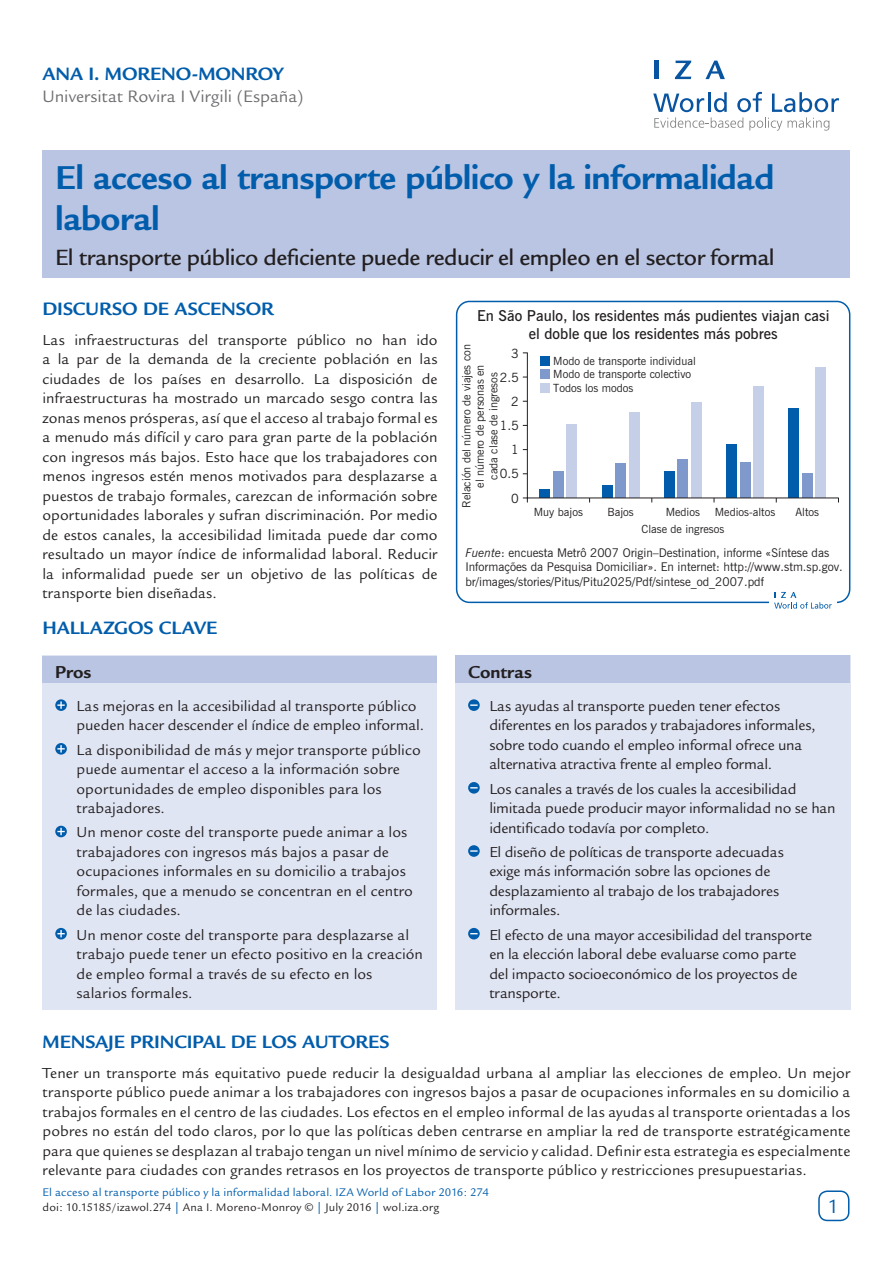
<style>
.page{position:relative;width:893px;height:1263px;background:#fff}
.page>*{position:absolute;margin:0;border:0;box-sizing:border-box;transform-origin:0 0}
.Cover__Title{font:700 36px/40.5px "Legacy Sans";letter-spacing:-.015em;color:#015dab}
.Cover__Subtitle{font:500 24px "Legacy Sans";letter-spacing:-.02em;color:#231f20}
.t1{font:21px "Legacy Sans";color:#015dab}
.Main__A_Level_Headin{font:700 19.5px "Legacy Sans";letter-spacing:-.005em;color:#015dab}
.Cover__AuthorName{font:700 19.5px "Legacy Sans";letter-spacing:-.01em;color:#015dab}
.Cover__Pro_Con_Heade{font:700 18.75px "Legacy Sans";color:#231f20}
.Cover__Affiliation{font:18px "Legacy Sans";color:#6c6d70}
.Main__Bodytext{font:15.75px/19.5px "Legacy Sans";letter-spacing:.005em;color:#231f20;text-align:justify}
.Cover__Pro_Con_Bulle{font:15.75px/19.5px "Legacy Sans";color:#231f20}
.t2{font:600 15px/18px "News Gothic BT";color:#231f20;text-align:center}
.t3{font:12.75px/24.2px "News Gothic BT";color:#231f20;text-align:right}
.t4{font:12px/14.4px "News Gothic BT";color:#231f20}
.Cover_Footer{font:12px "Legacy Sans";letter-spacing:.015em;color:#015dab}
.t5{font:12px "Legacy Sans";letter-spacing:.015em;color:#231f20}
.t6{font:11.25px/13.5px "News Gothic BT";color:#231f20;text-align:center}
.s1{font-style:italic}
.s2{color:#015dab}
</style>
<div class="page">
<div style="left:43px;top:150px;width:807px;height:128px;background:#b9c5e3"></div>
<div style="left:818px;top:1190px;width:31px;height:31px;border:2px solid #015dab;border-radius:9px"></div>
<svg style="left:653px;top:92px;width:186px;height:39px"></svg>
<hr style="left:654px;top:61px;width:4px;height:18px;background:#0854a0">
<svg style="left:675px;top:61px;width:16px;height:18px"></svg>
<svg style="left:705px;top:61px;width:20px;height:18px"></svg>
<div style="left:455px;top:656px;width:395px;height:354px;background:#e0e5f3"></div>
<div style="left:455px;top:656px;width:395px;height:27px;background:#b9c5e3"></div>
<div style="left:468px;top:699px;width:12px;height:12px;background:#015dab;border-radius:50%"></div>
<svg style="left:470px;top:704px;width:8px;height:2px"></svg>
<svg style="left:468px;top:782px;width:12px;height:12px"></svg>
<div style="left:468px;top:845px;width:12px;height:12px;background:#015dab;border-radius:50%"></div>
<svg style="left:470px;top:850px;width:8px;height:2px"></svg>
<svg style="left:468px;top:928px;width:12px;height:11px"></svg>
<div style="left:43px;top:656px;width:394px;height:354px;background:#e0e5f3"></div>
<div style="left:43px;top:656px;width:394px;height:26px;background:#b9c5e3"></div>
<svg style="left:55px;top:699px;width:12px;height:12px"></svg>
<svg style="left:57px;top:701px;width:8px;height:8px"></svg>
<svg style="left:55px;top:743px;width:12px;height:12px"></svg>
<svg style="left:57px;top:745px;width:8px;height:7px"></svg>
<svg style="left:55px;top:826px;width:12px;height:11px"></svg>
<svg style="left:57px;top:828px;width:8px;height:7px"></svg>
<svg style="left:55px;top:928px;width:12px;height:11px"></svg>
<svg style="left:57px;top:930px;width:8px;height:7px"></svg>
<div style="left:456px;top:301px;width:394px;height:302px;border:2px solid #015dab;border-radius:13px"></div>
<svg style="left:527px;top:352px;width:312px;height:147px"></svg>
<div style="left:540px;top:356px;width:9px;height:9px;background:#015dab"></div>
<div style="left:540px;top:370px;width:9px;height:9px;background:#7f99cd"></div>
<div style="left:540px;top:383px;width:9px;height:9px;background:#c6cfe8"></div>
<div style="left:769px;top:586px;width:68px;height:29px;background:#fff"></div>
<svg style="left:774px;top:592px;width:58px;height:17px"></svg>
<p class="Cover__AuthorName" style="left:43px;top:63px;width:243px">ANA I. MORENO-MONROY</p>
<p class="Cover__Affiliation" style="left:43px;top:86px;width:262px">Universitat Rovira I Virgili (España)</p>
<p class="Cover__Title" style="left:55px;top:158px;width:721px">El acceso al transporte público y la informalidad laboral</p>
<p class="Cover__Subtitle" style="left:55px;top:244px;width:721px">El transporte público deficiente puede reducir el empleo en el sector formal</p>
<p class="Main__A_Level_Headin" style="left:43px;top:298px;width:233px">DISCURSO DE ASCENSOR</p>
<p class="Main__Bodytext" style="left:43px;top:330px;width:397px">Las infraestructuras del transporte público no han ido a la par de la demanda de la creciente población en las ciudades de los países en desarrollo. La disposición de infraestructuras ha mostrado un marcado sesgo contra las zonas menos prósperas, así que el acceso al trabajo formal es a menudo más difícil y caro para gran parte de la población con ingresos más bajos. Esto hace que los trabajadores con menos ingresos estén menos motivados para desplazarse a puestos de trabajo formales, carezcan de información sobre oportunidades laborales y sufran discriminación. Por medio de estos canales, la accesibilidad limitada puede dar como resultado un mayor índice de informalidad laboral. Reducir la informalidad puede ser un objetivo de las políticas de transporte bien diseñadas.</p>
<p class="Main__A_Level_Headin" style="left:43px;top:616px;width:176px">HALLAZGOS CLAVE</p>
<p class="Cover__Pro_Con_Heade" style="left:55px;top:661px;width:38px">Pros</p>
<p class="Cover__Pro_Con_Bulle" style="left:77px;top:696px;width:349px">Las mejoras en la accesibilidad al transporte público pueden hacer descender el índice de empleo informal.</p>
<p class="Cover__Pro_Con_Bulle" style="left:77px;top:740px;width:346px">La disponibilidad de más y mejor transporte público puede aumentar el acceso a la información sobre oportunidades de empleo disponibles para los trabajadores.</p>
<p class="Cover__Pro_Con_Bulle" style="left:77px;top:823px;width:338px">Un menor coste del transporte puede animar a los trabajadores con ingresos más bajos a pasar de ocupaciones informales en su domicilio a trabajos formales, que a menudo se concentran en el centro de las ciudades.</p>
<p class="Cover__Pro_Con_Bulle" style="left:77px;top:925px;width:348px">Un menor coste del transporte para desplazarse al trabajo puede tener un efecto positivo en la creación de empleo formal a través de su efecto en los salarios formales.</p>
<p class="t2" style="left:477px;top:306px;width:354px">En São Paulo, los residentes más pudientes viajan casi el doble que los residentes más pobres</p>
<p class="t6" style="left:460px;top:508px;width:165px;rotate:-90deg">Relación del número de viajes con el número de personas en<br>cada clase de ingresos</p>
<p class="t6" style="left:553px;top:354px;width:144px;text-align:left">Modo de transporte individual<br>Modo de transporte colectivo<br>Todos los modos</p>
<p class="t3" style="left:500px;top:341px;width:21px">3<br>2.5<br>2<br>1.5<br>1<br>0.5<br>0</p>
<p class="t6" style="left:534px;top:505px;width:51px">Muy bajos</p>
<p class="t6" style="left:607px;top:505px;width:28px">Bajos</p>
<p class="t6" style="left:642px;top:503px;width:84px;line-height:17.4px">Medios<br>Clase de ingresos</p>
<p class="t6" style="left:715px;top:505px;width:62px">Medios-altos</p>
<p class="t6" style="left:795px;top:505px;width:25px">Altos</p>
<p class="t4" style="left:465px;top:545px;width:379px"><span class="s1">Fuente</span>: encuesta Metrô 2007 Origin–Destination, informe «Síntese das<br>Informações da Pesquisa Domiciliar». En internet: http://www.stm.sp.gov. br/images/stories/Pitus/Pitu2025/Pdf/sintese_od_2007.pdf</p>
<p class="Cover__Pro_Con_Heade" style="left:468px;top:661px;width:65px">Contras</p>
<p class="Cover__Pro_Con_Bulle" style="left:489px;top:696px;width:328px">Las ayudas al transporte pueden tener efectos diferentes en los parados y trabajadores informales, sobre todo cuando el empleo informal ofrece una alternativa atractiva frente al empleo formal.</p>
<p class="Cover__Pro_Con_Bulle" style="left:489px;top:779px;width:348px">Los canales a través de los cuales la accesibilidad limitada puede producir mayor informalidad no se han identificado todavía por completo.</p>
<p class="Cover__Pro_Con_Bulle" style="left:489px;top:842px;width:296px">El diseño de políticas de transporte adecuadas exige más información sobre las opciones de desplazamiento al trabajo de los trabajadores informales.</p>
<p class="Cover__Pro_Con_Bulle" style="left:489px;top:925px;width:324px">El efecto de una mayor accesibilidad del transporte en la elección laboral debe evaluarse como parte del impacto socioeconómico de los proyectos de transporte.</p>
<p class="Main__A_Level_Headin" style="left:43px;top:1030px;width:349px">MENSAJE PRINCIPAL DE LOS AUTORES</p>
<p class="Main__Bodytext" style="left:43px;top:1063px;width:809px">Tener un transporte más equitativo puede reducir la desigualdad urbana al ampliar las elecciones de empleo. Un mejor transporte público puede animar a los trabajadores con ingresos bajos a pasar de ocupaciones informales en su domicilio a trabajos formales en el centro de las ciudades. Los efectos en el empleo informal de las ayudas al transporte orientadas a los pobres no están del todo claros, por lo que las políticas deben centrarse en ampliar la red de transporte estratégicamente para que quienes se desplazan al trabajo tengan un nivel mínimo de servicio y calidad. Definir esta estrategia es especialmente relevante para ciudades con grandes retrasos en los proyectos de transporte público y restricciones presupuestarias.</p>
<p class="Cover_Footer" style="left:43px;top:1185px;width:448px">El acceso al transporte público y la informalidad laboral. IZA World of Labor 2016: 274</p>
<p class="t5" style="left:43px;top:1200px;width:398px">doi: 10.15185/izawol.274 <span class="s2">|</span> Ana I. Moreno-Monroy © <span class="s2">|</span> July 2016 <span class="s2">|</span> wol.iza.org</p>
<p class="t1" style="left:828px;top:1194px;width:13px">1</p>
</div>
